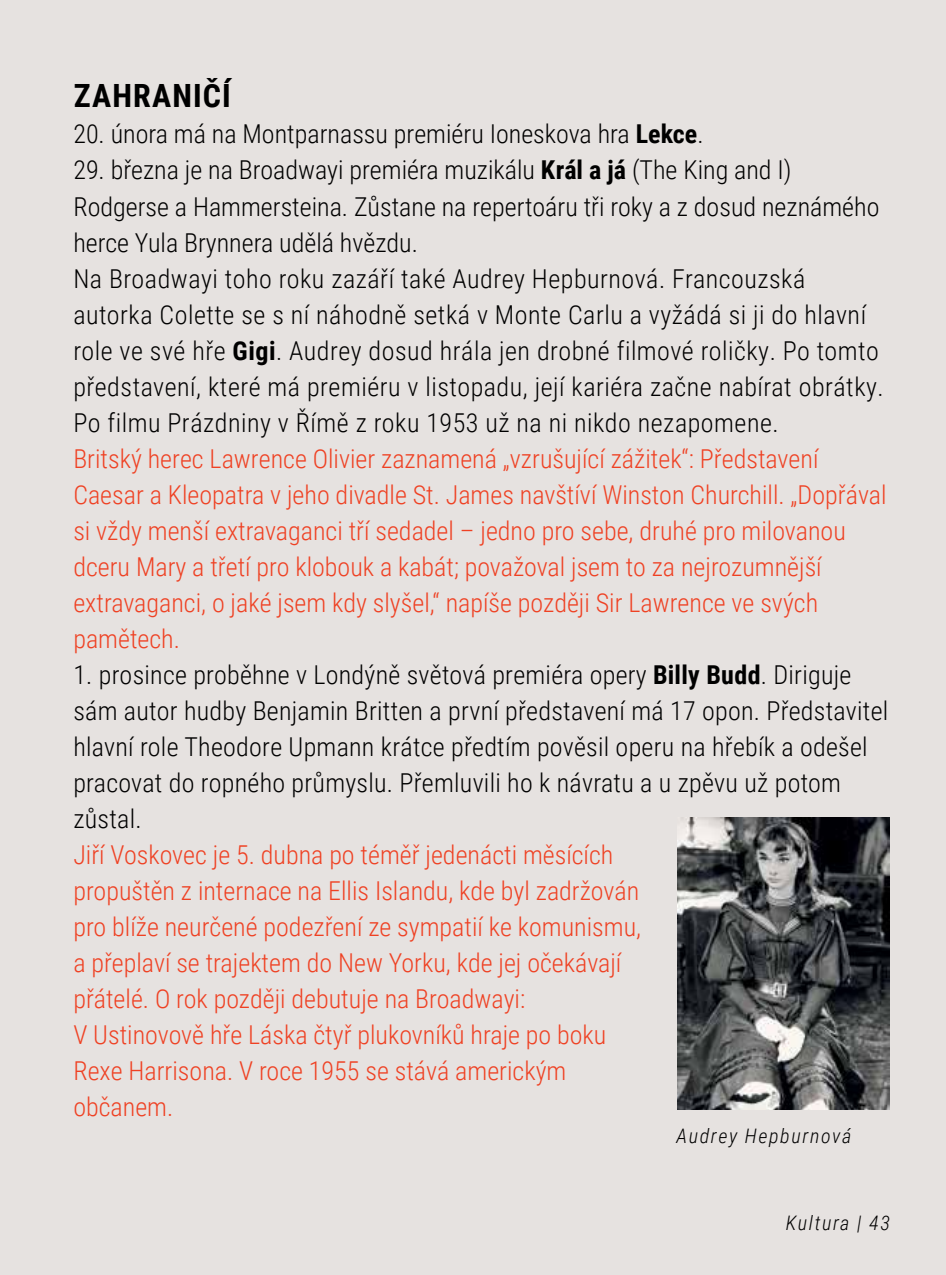
<style>
.page{position:relative;width:946px;height:1275px;background:#fff}
.page>*{position:absolute;margin:0;border:0;box-sizing:border-box;transform-origin:0 0}
.t1{font:700 32px "Roboto Condensed";letter-spacing:.035em;color:#000}
.t2{font:300 26px/36px "Roboto Condensed";letter-spacing:.01em;color:#000}
.t3{font:300 26px/36px "Roboto Condensed";color:#ef4123}
.t4{font:italic 300 20px "Roboto Condensed";letter-spacing:.08em;color:#000}
.s1{font-weight:700}
</style>
<div class="page">
<div style="left:0;top:0;width:946px;height:1274px;background:#e6e2e0"></div>
<img style="left:677px;top:817px;width:212px;height:292px">
<p class="t1" style="left:74px;top:74px;width:158px">ZAHRANIČÍ</p>
<p class="t2" style="left:73px;top:115px;width:632px">20. února má na Montparnassu premiéru Ioneskova hra <span class="s1">Lekce</span>.</p>
<p class="t2" style="left:73px;top:151px;width:812px">29. března je na Broadwayi premiéra muzikálu <span class="s1">Král a já</span> (The King and I)<br>Rodgerse a Hammersteina. Zůstane na repertoáru tři roky a z dosud neznámého herce Yula Brynnera udělá hvězdu.<br>Na Broadwayi toho roku zazáří také Audrey Hepburnová. Francouzská autorka Colette se s ní náhodně setká v Monte Carlu a vyžádá si ji do hlavní role ve své hře <span class="s1">Gigi</span>. Audrey dosud hrála jen drobné filmové roličky. Po tomto představení, které má premiéru v listopadu, její kariéra začne nabírat obrátky.<br>Po filmu Prázdniny v Římě z roku 1953 už na ni nikdo nezapomene.</p>
<p class="t3" style="left:73px;top:439px;width:814px">Britský herec Lawrence Olivier zaznamená „vzrušující zážitek“: Představení Caesar a Kleopatra v jeho divadle St. James navštíví Winston Churchill. „Dopřával si vždy menší extravaganci tří sedadel – jedno pro sebe, druhé pro milovanou dceru Mary a třetí pro klobouk a kabát; považoval jsem to za nejrozumnější extravaganci, o jaké jsem kdy slyšel,“ napíše později Sir Lawrence ve svých pamětech.</p>
<p class="t2" style="left:73px;top:655px;width:816px">1. prosince proběhne v Londýně světová premiéra opery <span class="s1">Billy Budd</span>. Diriguje sám autor hudby Benjamin Britten a první představení má 17 opon. Představitel hlavní role Theodore Upmann krátce předtím pověsil operu na hřebík a odešel pracovat do ropného průmyslu. Přemluvili ho k návratu a u zpěvu už potom zůstal.</p>
<p class="t3" style="left:73px;top:835px;width:569px">Jiří Voskovec je 5. dubna po téměř jedenácti měsících propuštěn z internace na Ellis Islandu, kde byl zadržován pro blíže neurčené podezření ze sympatií ke komunismu, a přeplaví se trajektem do New Yorku, kde jej očekávají přátelé. O rok později debutuje na Broadwayi:<br>V Ustinovově hře Láska čtyř plukovníků hraje po boku Rexe Harrisona. V roce 1955 se stává americkým občanem.</p>
<p class="t4" style="left:676px;top:1122px;width:176px">Audrey Hepburnová</p>
<p class="t4" style="left:785px;top:1208px;width:106px">Kultura | 43</p>
</div>
